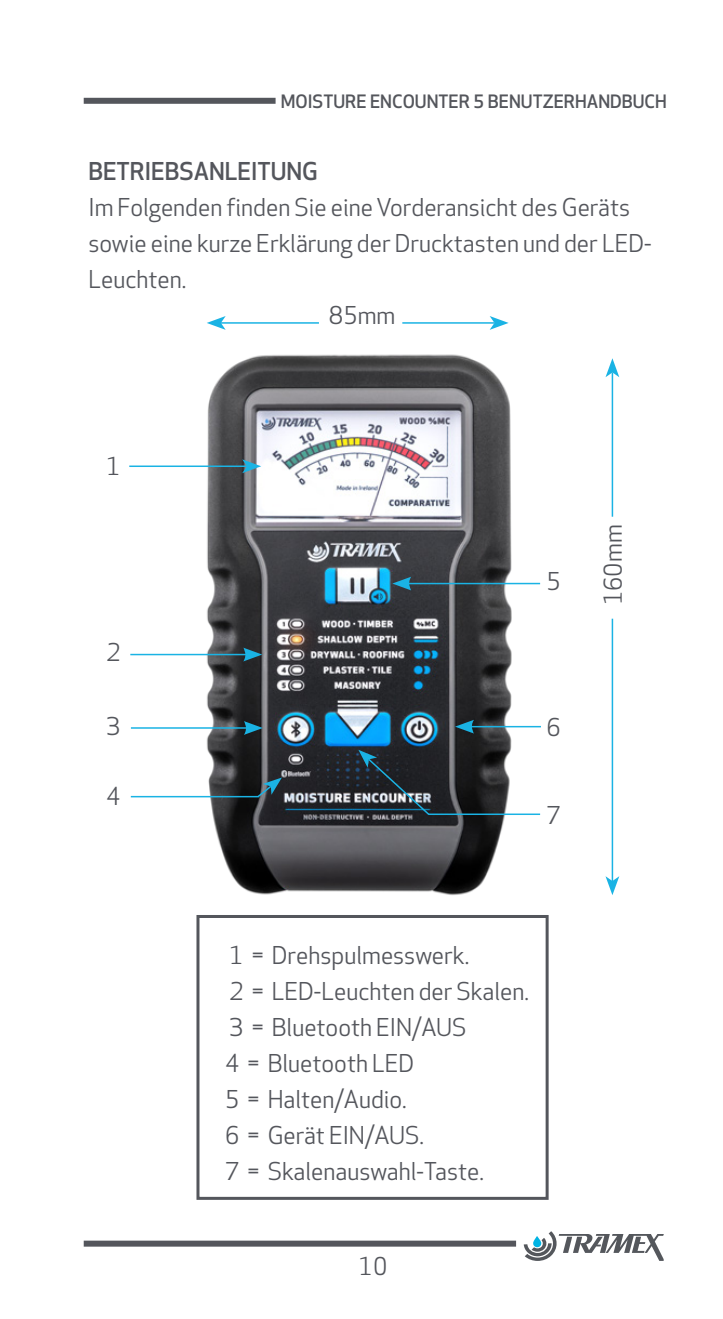
<style>
.page{position:relative;width:723px;height:1319px;background:#fff}
.page>*{position:absolute;margin:0;border:0;box-sizing:border-box;transform-origin:0 0}
.t1{font:24px/36px "Apex New";color:#54565c}
.t2{font:500 24px "Apex New";color:#54565c}
.t3{font:500 18px "Apex New";color:#54565c}
</style>
<div class="page">
<img style="left:130px;top:316px;width:490px;height:579px">
<hr style="left:469px;top:725px;width:72px;height:2px;background:#1ab3e4">
<svg style="left:455px;top:719px;width:19px;height:14px"></svg>
<hr style="left:129px;top:465px;width:118px;height:2px;background:#1ab3e4">
<svg style="left:242px;top:459px;width:19px;height:14px"></svg>
<hr style="left:131px;top:727px;width:118px;height:1px;background:#1ab3e4">
<svg style="left:244px;top:721px;width:19px;height:13px"></svg>
<hr style="left:131px;top:795px;width:128px;height:2px;background:#1ab3e4">
<svg style="left:256px;top:777px;width:26px;height:21px"></svg>
<hr style="left:612px;top:372px;width:1px;height:144px;background:#1ab3e4">
<svg style="left:605px;top:358px;width:14px;height:19px"></svg>
<hr style="left:612px;top:618px;width:1px;height:262px;background:#1ab3e4">
<svg style="left:605px;top:876px;width:14px;height:19px"></svg>
<hr style="left:221px;top:322px;width:98px;height:1px;background:#1ab3e4">
<svg style="left:207px;top:316px;width:19px;height:14px"></svg>
<hr style="left:402px;top:322px;width:92px;height:1px;background:#1ab3e4">
<svg style="left:490px;top:316px;width:19px;height:14px"></svg>
<hr style="left:406px;top:582px;width:134px;height:2px;background:#1ab3e4">
<svg style="left:392px;top:576px;width:19px;height:14px"></svg>
<hr style="left:130px;top:653px;width:118px;height:2px;background:#1ab3e4">
<svg style="left:243px;top:647px;width:19px;height:14px"></svg>
<hr style="left:428px;top:813px;width:112px;height:1px;background:#1ab3e4">
<svg style="left:358px;top:749px;width:73px;height:67px;background:#303b42"></svg>
<div style="left:196px;top:914px;width:353px;height:285px;border:3px solid #54565c"></div>
<div style="left:84px;top:1240px;width:432px;height:6px;background:#54565c"></div>
<div style="left:84px;top:98px;width:192px;height:6px;background:#54565c"></div>
<svg style="left:524px;top:1231px;width:140px;height:29px"></svg>
<p class="t3" style="left:281px;top:91px;width:387px">MOISTURE ENCOUNTER 5 BENUTZERHANDBUCH</p>
<p class="t2" style="left:88px;top:158px;width:231px">BETRIEBSANLEITUNG</p>
<p class="t1" style="left:88px;top:190px;width:564px">Im Folgenden finden Sie eine Vorderansicht des Geräts sowie eine kurze Erklärung der Drucktasten und der LED-<br>Leuchten.</p>
<p class="t1" style="left:329px;top:298px;width:68px">85mm</p>
<p class="t1" style="left:106px;top:449px;width:16px">1</p>
<p class="t1" style="left:106px;top:635px;width:16px">2</p>
<p class="t1" style="left:546px;top:564px;width:16px">5</p>
<p class="t1" style="left:106px;top:709px;width:16px">3</p>
<p class="t1" style="left:546px;top:710px;width:16px">6</p>
<p class="t1" style="left:106px;top:779px;width:16px">4</p>
<p class="t1" style="left:546px;top:798px;width:16px">7</p>
<p class="t1" style="left:596px;top:605px;width:82px;rotate:-90deg">160mm</p>
<p class="t1" style="left:229px;top:937px;width:242px">1 = Drehspulmesswerk.</p>
<p class="t1" style="left:229px;top:973px;width:301px">2 = LED-Leuchten der Skalen.</p>
<p class="t1" style="left:229px;top:1009px;width:239px">3 = Bluetooth EIN/AUS</p>
<p class="t1" style="left:225px;top:1045px;width:191px">4 = Bluetooth LED</p>
<p class="t1" style="left:225px;top:1081px;width:183px">5 = Halten/Audio.</p>
<p class="t1" style="left:225px;top:1117px;width:200px">6 = Gerät EIN/AUS.</p>
<p class="t1" style="left:225px;top:1153px;width:260px">7 = Skalenauswahl-Taste.</p>
<p class="t1" style="left:359px;top:1248px;width:30px">10</p>
</div>
